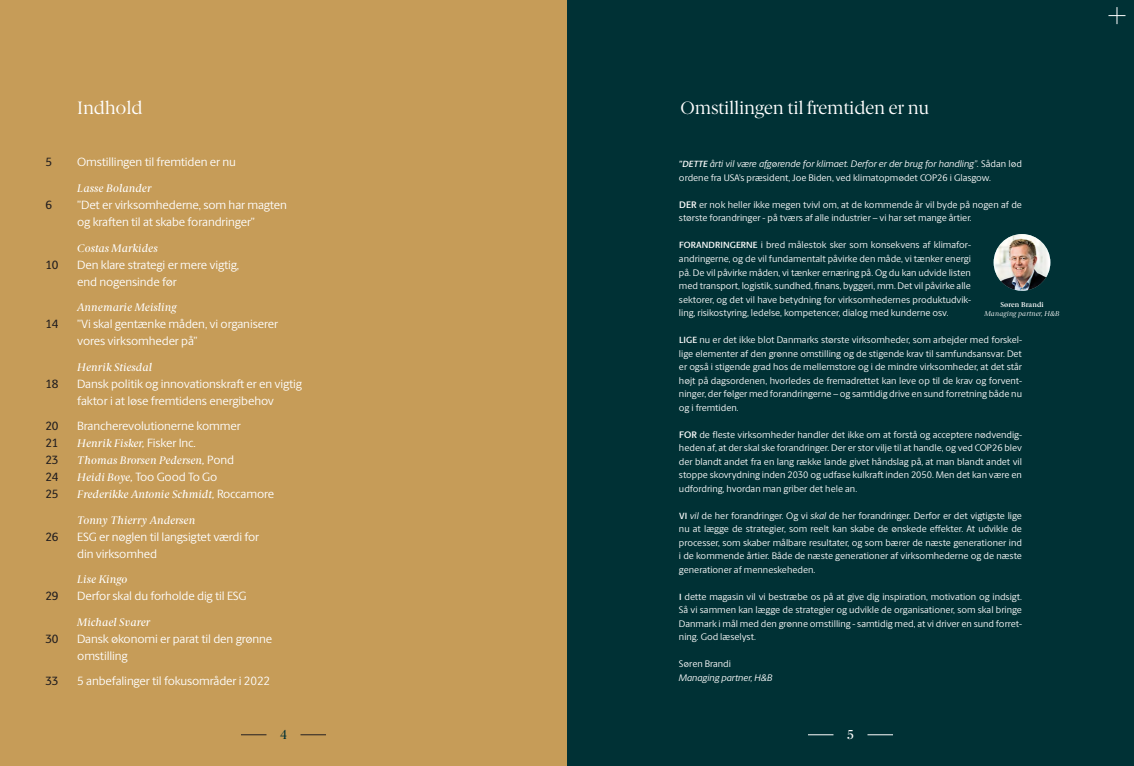
<style>
.page{position:relative;width:1134px;height:766px;background:#fff}
.page>*{position:absolute;margin:0;border:0;box-sizing:border-box;transform-origin:0 0}
.t1{font:18px "Berlingske Serif";letter-spacing:-.01em;color:#fff}
.t2{font:500 13px "Berlingske Serif";color:#003135}
.t3{font:500 13px "Berlingske Serif";color:#fff}
.t4{font:12px/17px "Berlingske Sans";letter-spacing:-.01em;color:#fff}
.t5{font:500 12px/17px "Berlingske Sans";letter-spacing:-.01em;color:#231f20;text-align:justify}
.t6{font:italic 500 11px/17px "Berlingske Serif";letter-spacing:.01em;color:#fff}
.t7{font:italic 500 11px "Berlingske Serif";letter-spacing:-.01em;color:#fff}
.t8{font:9.5px/13.5px "Berlingske Sans";color:#fff;text-align:justify}
.t9{font:italic 9.5px "Berlingske Sans";color:#fff}
.t10{font:italic 7px "Berlingske Serif";letter-spacing:.02em;color:#fff}
.t11{font:7px "Berlingske Serif D Bd";letter-spacing:.02em;color:#fff}
.s1{font-family:"Berlingske Sans";font-weight:400;font-style:normal;font-size:12px}
.s2{font-family:"Berlingske Serif";font-weight:500;font-style:italic;font-size:11px}
.s3{font-family:"Berlingske Sans D Bd";font-style:italic;font-size:9px}
.s4{font-style:italic}
.s5{font-family:"Berlingske Sans D Bd"}
.s6{font-family:"Berlingske Sans D Bd";font-size:9px}
</style>
<div class="page">
<div style="left:0;top:0;width:567px;height:765px;background:#c69c58"></div>
<svg style="left:300px;top:734px;width:26px;height:1px"></svg>
<svg style="left:241px;top:734px;width:25px;height:1px"></svg>
<div style="left:567px;top:0;width:567px;height:765px;background:#003135"></div>
<svg style="left:1108px;top:7px;width:17px;height:17px"></svg>
<svg style="left:867px;top:734px;width:26px;height:1px"></svg>
<svg style="left:808px;top:734px;width:25px;height:1px"></svg>
<img style="left:994px;top:234px;width:56px;height:57px;border-radius:28px">
<p class="t5" style="left:45px;top:153px;width:8px">5</p>
<p class="t5" style="left:45px;top:196px;width:8px">6</p>
<p class="t5" style="left:45px;top:255px;width:15px">10</p>
<p class="t5" style="left:45px;top:315px;width:15px">14</p>
<p class="t5" style="left:45px;top:374px;width:15px">18</p>
<p class="t5" style="left:45px;top:417px;width:15px">20<br>21<br>23<br>24<br>25</p>
<p class="t5" style="left:45px;top:527px;width:15px">26</p>
<p class="t5" style="left:45px;top:587px;width:15px">29</p>
<p class="t5" style="left:45px;top:629px;width:15px">30</p>
<p class="t5" style="left:45px;top:672px;width:15px">33</p>
<h1 class="t1" style="left:77px;top:96px;width:67px">Indhold</h1>
<h1 class="t1" style="left:681px;top:96px;width:250px">Omstillingen til fremtiden er nu</h1>
<p class="t4" style="left:77px;top:153px;width:160px">Omstillingen til fremtiden er nu</p>
<p class="t6" style="left:77px;top:179px;width:76px">Lasse Bolander</p>
<p class="t4" style="left:77px;top:196px;width:211px">”Det er virksomhederne, som har magten og kraften til at skabe forandringer”</p>
<p class="t6" style="left:77px;top:239px;width:82px">Costas Markides</p>
<p class="t4" style="left:77px;top:255px;width:163px">Den klare strategi er mere vigtig, end nogensinde før</p>
<p class="t6" style="left:77px;top:298px;width:101px">Annemarie Meisling</p>
<p class="t4" style="left:77px;top:315px;width:202px">”Vi skal gentænke måden, vi organiserer vores virksomheder på”</p>
<p class="t6" style="left:77px;top:358px;width:76px">Henrik Stiesdal</p>
<p class="t4" style="left:77px;top:374px;width:226px">Dansk politik og innovationskraft er en vigtig faktor i at løse fremtidens energibehov</p>
<p class="t4" style="left:77px;top:417px;width:165px">Brancherevolutionerne kommer</p>
<p class="t6" style="left:77px;top:435px;width:158px">Henrik Fisker, <span class="s1">Fisker Inc.<br></span>Thomas Brorsen Pedersen, <span class="s1">Pond</span></p>
<p class="t4" style="left:77px;top:468px;width:142px"><span class="s2">Heidi Boye,</span> Too Good To Go</p>
<p class="t6" style="left:77px;top:486px;width:198px">Frederikke Antonie Schmidt, <span class="s1">Roccamore</span></p>
<p class="t6" style="left:77px;top:511px;width:120px">Tonny Thierry Andersen</p>
<p class="t4" style="left:77px;top:527px;width:184px">ESG er nøglen til langsigtet værdi for din virksomhed</p>
<p class="t6" style="left:77px;top:571px;width:52px">Lise Kingo</p>
<p class="t4" style="left:77px;top:587px;width:171px">Derfor skal du forholde dig til ESG</p>
<p class="t7" style="left:77px;top:614px;width:75px">Michael Svarer</p>
<p class="t4" style="left:77px;top:629px;width:197px">Dansk økonomi er parat til den grønne omstilling</p>
<p class="t4" style="left:77px;top:672px;width:194px">5 anbefalinger til fokusområder i 2022</p>
<p class="t8" style="left:679px;top:157px;width:344px"><span class="s3">”DETTE</span> <span class="s4">årti vil være afgørende for klimaet. Derfor er der brug for handling”.</span> Sådan lød ordene fra USA’s præsident, Joe Biden, ved klimatopmødet COP26 i Glasgow.</p>
<p class="t8" style="left:679px;top:197px;width:344px"><span class="s5">DER</span> er nok heller ikke megen tvivl om, at de kommende år vil byde på nogen af de største forandringer - på tværs af alle industrier – vi har set mange årtier.</p>
<p class="t8" style="left:679px;top:238px;width:294px"><span class="s6">FORANDRINGERNE</span> i bred målestok sker som konsekvens af klimafor&shy;andringerne, og de vil fundamentalt påvirke den måde, vi tænker energi på. De vil påvirke måden, vi tænker ernæring på. Og du kan udvide listen med transport, logistik, sundhed, finans, byggeri, mm. Det vil påvirke alle sektorer, og det vil have betydning for virksomhedernes produktudvik&shy;ling, risikostyring, ledelse, kompetencer, dialog med kunderne osv.</p>
<p class="t8" style="left:679px;top:332px;width:345px"><span class="s6">LIGE</span> nu er det ikke blot Danmarks største virksomheder, som arbejder med forskel&shy;lige elementer af den grønne omstilling og de stigende krav til samfundsansvar. Det er også i stigende grad hos de mellemstore og i de mindre virksomheder, at det står højt på dagsordenen, hvorledes de fremadrettet kan leve op til de krav og forvent&shy;ninger, der følger med forandringerne – og samtidig drive en sund forretning både nu og i fremtiden.</p>
<p class="t8" style="left:679px;top:427px;width:345px"><span class="s5">FOR</span> de fleste virksomheder handler det ikke om at forstå og acceptere nødvendig&shy;heden af, at der skal ske forandringer. Der er stor vilje til at handle, og ved COP26 blev der blandt andet fra en lang række lande givet håndslag på, at man blandt andet vil stoppe skovrydning inden 2030 og udfase kulkraft inden 2050. Men det kan være en udfordring, hvordan man griber det hele an.</p>
<p class="t8" style="left:679px;top:508px;width:344px"><span class="s6">VI</span> <span class="s4">vil</span> de her forandringer. Og vi <span class="s4">skal</span> de her forandringer. Derfor er det vigtigste lige nu at lægge de strategier, som reelt kan skabe de ønskede effekter. At udvikle de processer, som skaber målbare resultater, og som bærer de næste generationer ind i de kommende årtier. Både de næste generationer af virksomhederne og de næste generationer af menneskeheden.</p>
<p class="t8" style="left:679px;top:589px;width:344px"><span class="s6">I</span> dette magasin vil vi bestræbe os på at give dig inspiration, motivation og indsigt.<br>Så vi sammen kan lægge de strategier og udvikle de organisationer, som skal bringe Danmark i mål med den grønne omstilling - samtidig med, at vi driver en sund forret&shy;ning. God læselyst.</p>
<p class="t8" style="left:679px;top:656px;width:54px">Søren Brandi</p>
<p class="t9" style="left:679px;top:670px;width:95px">Managing partner, H&amp;B</p>
<p class="t11" style="left:1000px;top:300px;width:45px">Søren Brandi</p>
<p class="t10" style="left:984px;top:309px;width:77px">Managing partner, H&amp;B</p>
<h2 class="t2" style="left:280px;top:724px;width:9px">4</h2>
<h2 class="t3" style="left:847px;top:724px;width:9px">5</h2>
</div>
